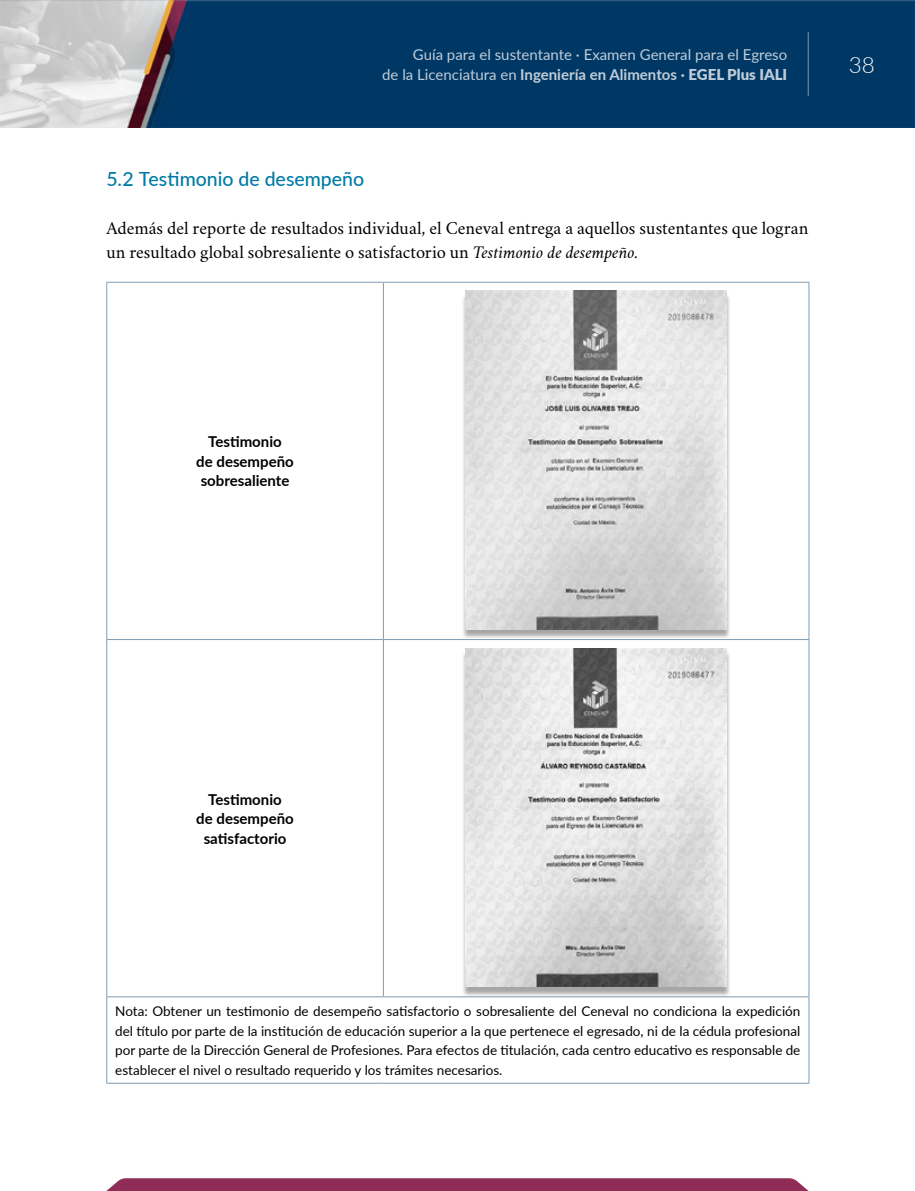
<style>
.page{position:relative;width:915px;height:1191px;background:#fff}
.page>*{position:absolute;margin:0;border:0;box-sizing:border-box;transform-origin:0 0}
.t1{font:300 22.5px "Lato";color:#fff}
.t2{font:500 19.5px "Lato";color:#007ba6}
.t3{font:18px/24px "Crimson";letter-spacing:-.005em;color:#000}
.t4{font:15px/19.5px "Lato";color:#fff;text-align:right}
.t5{font:700 15px/19.5px "Lato";color:#000;text-align:center}
.t6{font:13.5px/19.5px "Lato";color:#000;text-align:justify}
.s1{font-weight:700}
.s2{font-weight:900}
.s3{font-style:italic}
</style>
<div class="page">
<img style="left:0;top:0;width:914px;height:128px">
<svg style="left:106px;top:1178px;width:702px;height:13px;background:#94355c"></svg>
<hr style="left:807px;top:32px;width:1px;height:63px;background:#fff">
<hr style="left:383px;top:283px;width:1px;height:356px;background:#809cb2">
<hr style="left:383px;top:640px;width:1px;height:356px;background:#809cb2">
<hr style="left:106px;top:996px;width:277px;height:1px;background:#809cb2">
<hr style="left:383px;top:996px;width:426px;height:1px;background:#809cb2">
<hr style="left:106px;top:639px;width:277px;height:1px;background:#809cb2">
<hr style="left:383px;top:639px;width:426px;height:1px;background:#809cb2">
<hr style="left:106px;top:282px;width:277px;height:1px;background:#809cb2">
<hr style="left:106px;top:283px;width:1px;height:356px;background:#809cb2">
<hr style="left:383px;top:282px;width:426px;height:1px;background:#809cb2">
<hr style="left:808px;top:283px;width:1px;height:356px;background:#809cb2">
<hr style="left:106px;top:640px;width:1px;height:356px;background:#809cb2">
<hr style="left:808px;top:640px;width:1px;height:356px;background:#809cb2">
<hr style="left:106px;top:997px;width:1px;height:85px;background:#809cb2">
<hr style="left:808px;top:997px;width:1px;height:85px;background:#809cb2">
<hr style="left:106px;top:1082px;width:277px;height:1px;background:#809cb2">
<hr style="left:383px;top:1082px;width:426px;height:1px;background:#809cb2">
<div style="left:461px;top:294px;width:269px;height:345px;background:#000;opacity:.35"></div>
<img style="left:465px;top:291px;width:261px;height:338px">
<div style="left:461px;top:651px;width:269px;height:345px;background:#000;opacity:.35"></div>
<img style="left:465px;top:648px;width:261px;height:338px">
<p class="t4" style="left:382px;top:44px;width:406px">Guía para el sustentante · Examen General para el Egreso<br>de la Licenciatura en <span class="s1">Ingeniería en Alimentos ·</span> <span class="s2">EGEL Plus IALI</span></p>
<h1 class="t1" style="left:848px;top:49px;width:28px">38</h1>
<h2 class="t2" style="left:106px;top:165px;width:259px">5.2 Testimonio de desempeño</h2>
<h3 class="t3" style="left:106px;top:215px;width:703px">Además del reporte de resultados individual, el Ceneval entrega a aquellos sustentantes que logran un resultado global sobresaliente o satisfactorio un <span class="s3">Testimonio de desempeño.</span></h3>
<p class="t5" style="left:196px;top:431px;width:99px">Testimonio<br>de desempeño sobresaliente</p>
<p class="t5" style="left:196px;top:789px;width:99px">Testimonio<br>de desempeño satisfactorio</p>
<p class="t6" style="left:115px;top:1001px;width:686px">Nota: Obtener un testimonio de desempeño satisfactorio o sobresaliente del Ceneval no condiciona la expedición del título por parte de la institución de educación superior a la que pertenece el egresado, ni de la cédula profesional por parte de la Dirección General de Profesiones. Para efectos de titulación, cada centro educativo es responsable de establecer el nivel o resultado requerido y los trámites necesarios.</p>
</div>
